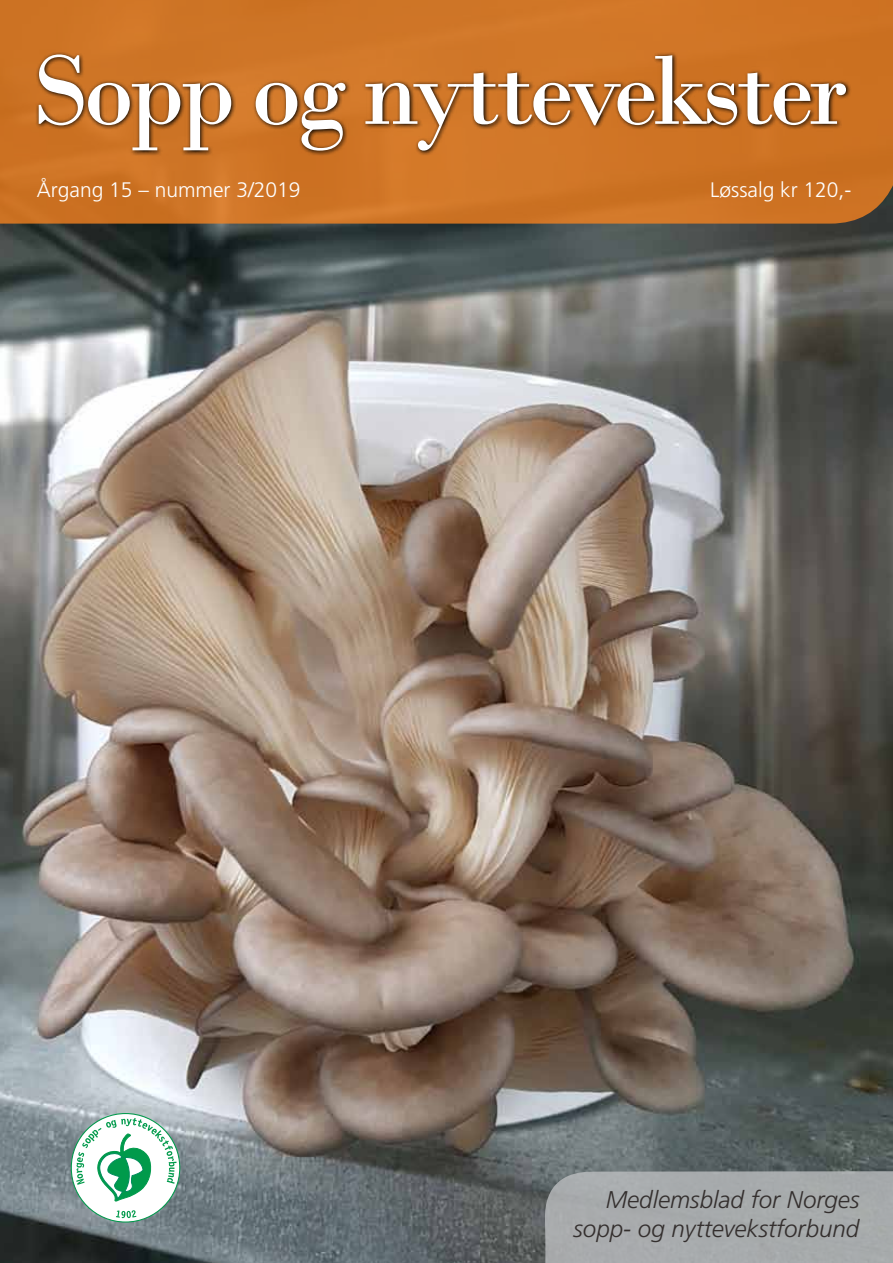
<style>
.page{position:relative;width:893px;height:1263px;background:#fff}
.page>*{position:absolute;margin:0;border:0;box-sizing:border-box;transform-origin:0 0}
.t1{font:103.5px "Bodoni";letter-spacing:-.05em;color:#fff}
.t2{font:italic 300 24.15px/29px "Frutiger LT Std";color:#342f2e;text-align:right}
.t3{font:300 21px "Frutiger LT Std";color:#fff}
</style>
<div class="page">
<img style="left:0;top:224px;width:893px;height:1039px">
<div style="left:0;top:0;width:893px;height:224px;background:#ce7425"></div>
<div style="left:544px;top:1171px;width:349px;height:92px;background:#a7abac"></div>
<svg style="left:36px;top:52px;width:816px;height:104px;background:#ab611f"></svg>
<div style="left:71px;top:1113px;width:109px;height:109px;background:#fff;border-radius:50%"></div>
<svg style="left:116px;top:1210px;width:20px;height:8px"></svg>
<svg style="left:76px;top:1118px;width:101px;height:83px"></svg>
<h1 class="t1" style="left:33px;top:29px;width:816px">Sopp og nyttevekster</h1>
<p class="t3" style="left:37px;top:178px;width:265px">Årgang 15 – nummer 3/2019</p>
<p class="t3" style="left:710px;top:178px;width:143px">Løssalg kr 120,-</p>
<p class="t2" style="left:573px;top:1185px;width:287px">Medlemsblad for Norges sopp- og nyttevekstforbund</p>
</div>
